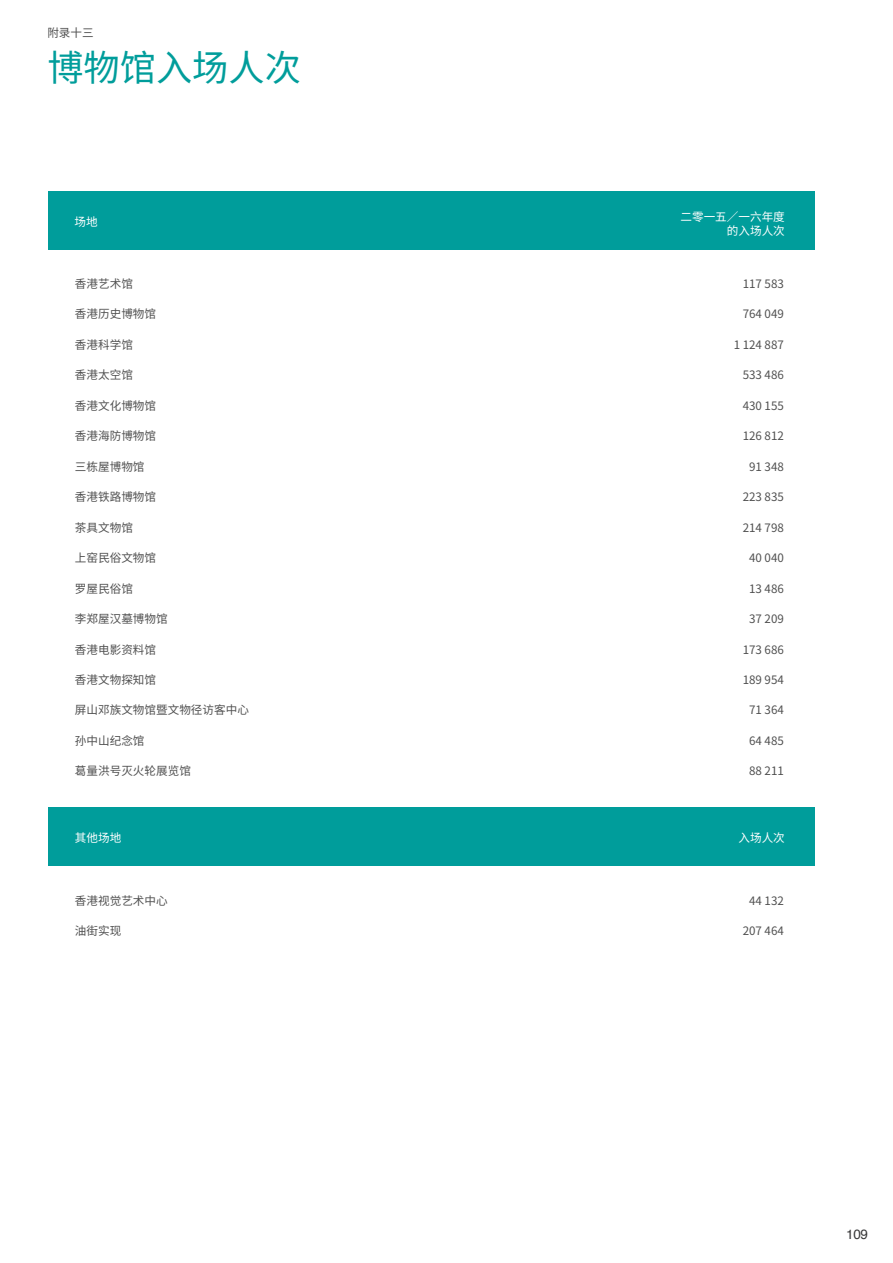
<style>
.page{position:relative;width:893px;height:1263px;background:#fff}
.page>*{position:absolute;margin:0;border:0;box-sizing:border-box;transform-origin:0 0}
.t1{font:36.3px "Noto Sans CJ Ksc";color:#009d9b}
.t2{font:13.5px "Helvetica";color:#383839}
.t3{font:11.55px "Noto Sans CJ Ksc";color:#505050}
.t4{font:11.55px/14px "Noto Sans CJ Ksc";color:#fff;text-align:right}
</style>
<div class="page">
<div style="left:48px;top:807px;width:767px;height:59px;background:#009d9b"></div>
<div style="left:48px;top:191px;width:767px;height:59px;background:#009d9b"></div>
<p class="t3" style="left:47px;top:26px;width:48px">附录十三</p>
<p class="t1" style="left:47px;top:47px;width:255px">博物馆入场人次</p>
<p class="t4" style="left:74px;top:215px;width:25px">场地</p>
<p class="t4" style="left:680px;top:210px;width:106px">二零一五／一六年度的入场人次</p>
<p class="t3" style="left:75px;top:277px;width:60px">香港艺术馆</p>
<p class="t3" style="left:743px;top:277px;width:43px">117 583</p>
<p class="t3" style="left:75px;top:308px;width:83px">香港历史博物馆</p>
<p class="t3" style="left:743px;top:308px;width:43px">764 049</p>
<p class="t3" style="left:75px;top:338px;width:60px">香港科学馆</p>
<p class="t3" style="left:734px;top:338px;width:52px">1 124 887</p>
<p class="t3" style="left:75px;top:369px;width:60px">香港太空馆</p>
<p class="t3" style="left:743px;top:369px;width:43px">533 486</p>
<p class="t3" style="left:75px;top:399px;width:83px">香港文化博物馆</p>
<p class="t3" style="left:743px;top:399px;width:43px">430 155</p>
<p class="t3" style="left:75px;top:430px;width:83px">香港海防博物馆</p>
<p class="t3" style="left:743px;top:430px;width:43px">126 812</p>
<p class="t3" style="left:75px;top:460px;width:71px">三栋屋博物馆</p>
<p class="t3" style="left:749px;top:460px;width:36px">91 348</p>
<p class="t3" style="left:75px;top:490px;width:83px">香港铁路博物馆</p>
<p class="t3" style="left:743px;top:490px;width:43px">223 835</p>
<p class="t3" style="left:75px;top:521px;width:60px">茶具文物馆</p>
<p class="t3" style="left:743px;top:521px;width:43px">214 798</p>
<p class="t3" style="left:75px;top:551px;width:83px">上窑民俗文物馆</p>
<p class="t3" style="left:749px;top:551px;width:36px">40 040</p>
<p class="t3" style="left:75px;top:582px;width:60px">罗屋民俗馆</p>
<p class="t3" style="left:749px;top:582px;width:36px">13 486</p>
<p class="t3" style="left:75px;top:612px;width:94px">李郑屋汉墓博物馆</p>
<p class="t3" style="left:749px;top:612px;width:36px">37 209</p>
<p class="t3" style="left:75px;top:643px;width:83px">香港电影资料馆</p>
<p class="t3" style="left:743px;top:643px;width:43px">173 686</p>
<p class="t3" style="left:75px;top:673px;width:83px">香港文物探知馆</p>
<p class="t3" style="left:743px;top:673px;width:43px">189 954</p>
<p class="t3" style="left:75px;top:704px;width:176px">屏山邓族文物馆暨文物径访客中心</p>
<p class="t3" style="left:749px;top:704px;width:36px">71 364</p>
<p class="t3" style="left:75px;top:734px;width:71px">孙中山纪念馆</p>
<p class="t3" style="left:749px;top:734px;width:36px">64 485</p>
<p class="t3" style="left:75px;top:765px;width:118px">葛量洪号灭火轮展览馆</p>
<p class="t3" style="left:749px;top:765px;width:36px">88 211</p>
<p class="t4" style="left:75px;top:831px;width:48px">其他场地</p>
<p class="t4" style="left:738px;top:831px;width:48px">入场人次</p>
<p class="t3" style="left:75px;top:894px;width:94px">香港视觉艺术中心</p>
<p class="t3" style="left:749px;top:894px;width:36px">44 132</p>
<p class="t3" style="left:75px;top:925px;width:48px">油街实现</p>
<p class="t3" style="left:743px;top:925px;width:43px">207 464</p>
<p class="t2" style="left:846px;top:1224px;width:23px">109</p>
</div>
